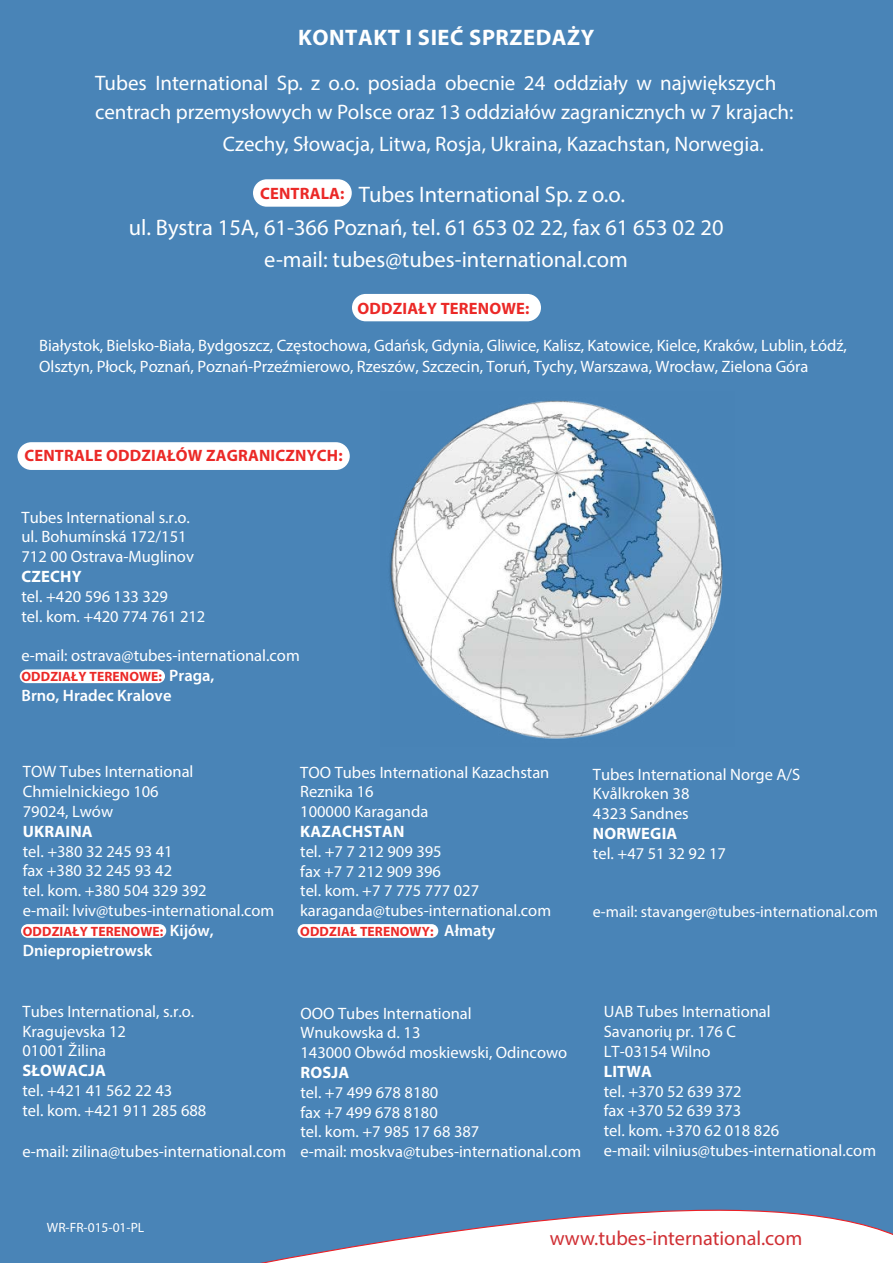
<style>
.page{position:relative;width:893px;height:1263px;background:#4984b7}
.page>*{position:absolute;margin:0;border:0;box-sizing:border-box;transform-origin:0 0}
.t1{font:22.5px "Myriad Pro";color:#fff}
.t2{font:700 22.5px "Myriad Pro";letter-spacing:.025em;color:#fff}
.t3{font:21px/29.2px "Myriad Pro";color:#fff}
.t4{font:20.25px "Myriad Pro";color:#d03035}
.t5{font:16.5px/19.8px "Myriad Pro";color:#fff}
.t6{font:700 16.5px "Myriad Pro";letter-spacing:.01em;color:#eb2927}
.t7{font:700 16.5px "Myriad Pro";letter-spacing:.01em;color:#fff}
.t8{font:600 16.5px "Myriad Pro";color:#fff}
.t9{font:15.9px "Myriad Pro";color:#fff}
.t10{font:700 13.5px "Myriad Pro";letter-spacing:.01em;color:#eb2927}
.t11{font:13.5px "Myriad Pro";color:#fff}
.s1{font-weight:600;font-size:16.5px;color:#fff}
</style>
<div class="page">
<div style="left:253px;top:179px;width:99px;height:28px;background:#fff;border-radius:14px"></div>
<div style="left:20px;top:669px;width:145px;height:14px;background:#fff;border-radius:7px"></div>
<div style="left:21px;top:924px;width:145px;height:14px;background:#fff;border-radius:7px"></div>
<div style="left:298px;top:924px;width:140px;height:14px;background:#fff;border-radius:7px"></div>
<div style="left:17px;top:442px;width:333px;height:28px;background:#fff;border-radius:14px"></div>
<div style="left:352px;top:294px;width:189px;height:27px;background:#fff;border-radius:14px"></div>
<svg style="left:260px;top:1209px;width:633px;height:54px;fill:#fff"></svg>
<img style="left:389px;top:400px;width:334px;height:339px">
<h1 class="t2" style="left:298px;top:23px;width:298px">KONTAKT I SIEĆ SPRZEDAŻY</h1>
<p class="t3" style="left:95px;top:68px;width:700px">Tubes International Sp. z o.o. posiada obecnie 24 oddziały w największych centrach przemysłowych w Polsce oraz 13 oddziałów zagranicznych w 7 krajach:</p>
<p class="t3" style="left:223px;top:129px;width:542px">Czechy, Słowacja, Litwa, Rosja, Ukraina, Kazachstan, Norwegia.</p>
<h1 class="t1" style="left:359px;top:180px;width:268px">Tubes International Sp. z o.o.</h1>
<h1 class="t1" style="left:129px;top:214px;width:596px">ul. Bystra 15A, 61-366 Poznań, tel. 61 653 02 22, fax 61 653 02 20</h1>
<h1 class="t1" style="left:264px;top:246px;width:365px">e-mail: tubes@tubes-international.com</h1>
<p class="t6" style="left:260px;top:182px;width:86px">CENTRALA:</p>
<p class="t6" style="left:358px;top:297px;width:173px">ODDZIAŁY TERENOWE:</p>
<p class="t5" style="left:39px;top:334px;width:809px;line-height:21px">Białystok, Bielsko-Biała, Bydgoszcz, Częstochowa, Gdańsk, Gdynia, Gliwice, Kalisz, Katowice, Kielce, Kraków, Lublin, Łódź,<br>Olsztyn, Płock, Poznań, Poznań-Przeźmierowo, Rzeszów, Szczecin, Toruń, Tychy, Warszawa, Wrocław, Zielona Góra</p>
<p class="t6" style="left:24px;top:445px;width:320px">CENTRALE ODDZIAŁÓW ZAGRANICZNYCH:</p>
<p class="t5" style="left:22px;top:507px;width:174px">Tubes International s.r.o. ul. Bohumínská 172/151<br>712 00 Ostrava-Muglinov</p>
<p class="t7" style="left:22px;top:566px;width:62px">CZECHY</p>
<p class="t5" style="left:22px;top:586px;width:185px">tel. +420 596 133 329<br>tel. kom. +420 774 761 212</p>
<p class="t5" style="left:22px;top:645px;width:280px">e-mail: ostrava@tubes-international.com</p>
<p class="t10" style="left:22px;top:668px;width:194px">ODDZIAŁY TERENOWE: <span class="s1">Praga,</span></p>
<p class="t8" style="left:22px;top:685px;width:152px">Brno, Hradec Kralove</p>
<p class="t5" style="left:23px;top:762px;width:172px">ТОW Tubes International<br>Chmielnickiego 106<br>79024, Lwów</p>
<p class="t7" style="left:23px;top:820px;width:71px">UKRAINA</p>
<p class="t5" style="left:23px;top:841px;width:253px">tel. +380 32 245 93 41<br>fax +380 32 245 93 42<br>tel. kom. +380 504 329 392<br>e-mail: lviv@tubes-international.com</p>
<p class="t10" style="left:23px;top:922px;width:192px">ODDZIAŁY TERENOWE: <span class="s1">Kijów,</span></p>
<p class="t8" style="left:23px;top:939px;width:131px">Dniepropietrowsk</p>
<p class="t5" style="left:300px;top:762px;width:251px">ТОО Tubes International Kazachstan<br>Reznika 16<br>100000 Karaganda</p>
<p class="t7" style="left:300px;top:820px;width:106px">KAZACHSTAN</p>
<p class="t5" style="left:300px;top:841px;width:252px">tel. +7 7 212 909 395<br>fax +7 7 212 909 396<br>tel. kom. +7 7 775 777 027 karaganda@tubes-international.com</p>
<p class="t10" style="left:300px;top:922px;width:197px">ODDZIAŁ TERENOWY: <span class="s1">Ałmaty</span></p>
<p class="t5" style="left:593px;top:764px;width:209px">Tubes International Norge A/S<br>Kvålkroken 38<br>4323 Sandnes</p>
<p class="t7" style="left:593px;top:823px;width:86px">NORWEGIA</p>
<p class="t5" style="left:593px;top:843px;width:135px">tel. +47 51 32 92 17</p>
<p class="t9" style="left:593px;top:902px;width:287px">e-mail: stavanger@tubes-international.com</p>
<p class="t5" style="left:22px;top:1001px;width:173px">Tubes International, s.r.o.<br>Kragujevska 12<br>01001 Žilina</p>
<p class="t7" style="left:22px;top:1060px;width:85px">SŁOWACJA</p>
<p class="t5" style="left:22px;top:1080px;width:185px">tel. +421 41 562 22 43<br>tel. kom. +421 911 285 688</p>
<p class="t5" style="left:22px;top:1142px;width:265px">e-mail: zilina@tubes-international.com</p>
<p class="t5" style="left:300px;top:1003px;width:268px">OOO Tubes International<br>Wnukowska d. 13<br>143000 Obwód moskiewski, Odincowo</p>
<p class="t7" style="left:300px;top:1062px;width:50px">ROSJA</p>
<p class="t5" style="left:300px;top:1082px;width:282px">tel. +7 499 678 8180<br>fax +7 499 678 8180<br>tel. kom. +7 985 17 68 387<br>e-mail: moskva@tubes-international.com</p>
<p class="t5" style="left:604px;top:1002px;width:168px">UAB Tubes International<br>Savanorių pr. 176 C<br>LT-03154 Wilno</p>
<p class="t7" style="left:604px;top:1060px;width:50px">LITWA</p>
<p class="t5" style="left:604px;top:1081px;width:274px">tel. +370 52 639 372<br>fax +370 52 639 373<br>tel. kom. +370 62 018 826<br>e-mail: vilnius@tubes-international.com</p>
<p class="t11" style="left:47px;top:1219px;width:99px">WR-FR-015-01-PL</p>
<p class="t4" style="left:550px;top:1225px;width:254px">www.tubes-international.com</p>
</div>
